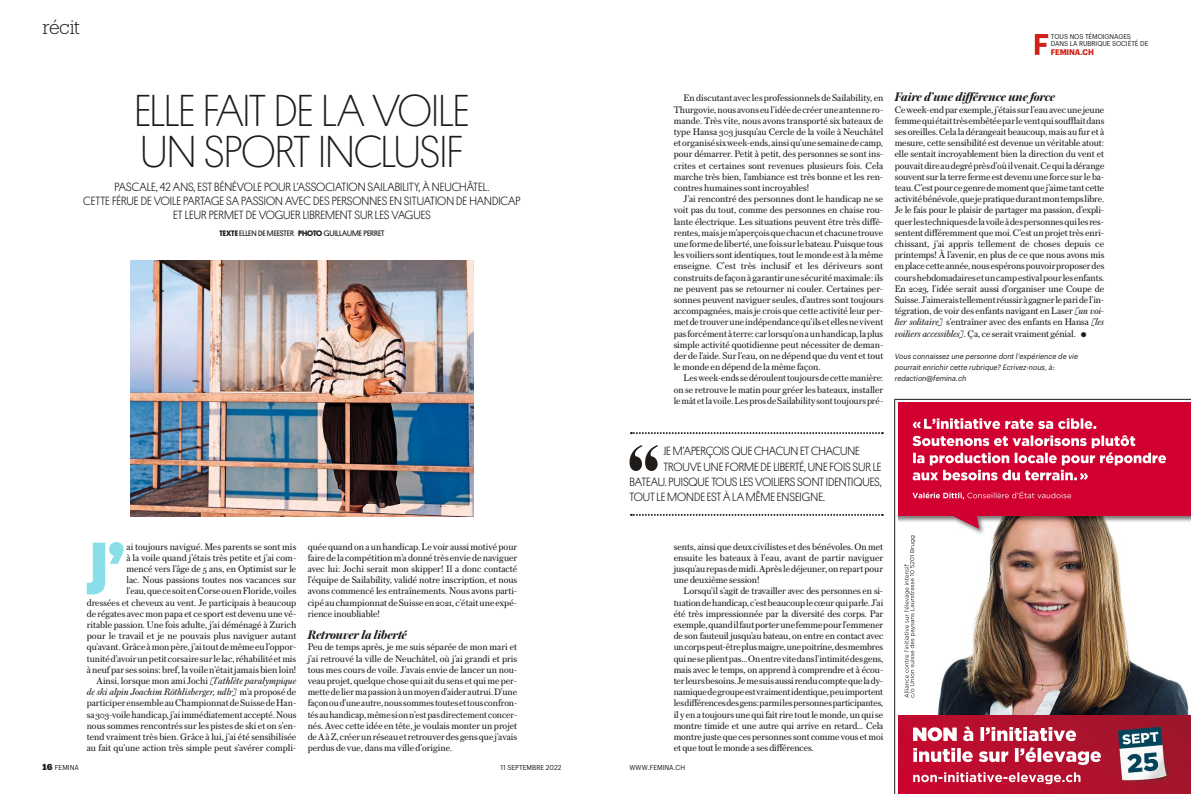
<style>
.page{position:relative;width:1191px;height:794px;background:#fff}
.page>*{position:absolute;margin:0;border:0;box-sizing:border-box;transform-origin:0 0}
.t1{font:74.7px "Platform Bold OV BVDWGF";color:#8adee8}
.t2{font:45px/41px "Platform Extra Light OV BVDWGD";letter-spacing:-.015em;color:#1f1c1a}
.t3{font:19px "Produkt Light OV BVDWGA";letter-spacing:-.025em;color:#1f1c1a}
.t4{font:13px "Austin Bold Italic OV BVDWGK";letter-spacing:-.01em;color:#1f1c1a}
.t5{font:12px/14px "Platform Light OV BVDWGE";color:#1f1c1a;text-align:center}
.t6{font:10px/11.2px "Austin Text OV BVDWGH";color:#1f1c1a;text-align:justify}
.t7{font:10px "Austin Text Italic OV BVDWGI";color:#1f1c1a}
.t8{font:8px "Platform OV BVDWGG";color:#1f1c1a}
.t9{font:8px "Graphik Narrow Bold OV BVDWGL";letter-spacing:-.01em;color:#d1211a}
.t10{font:7.5px/11.2px "Graphik Narrow Regular Italic OV BVDWGJ";color:#1f1c1a}
.t11{font:7px "Graphik Narrow Regular OV BVDWGB";color:#1f1c1a}
.t12{font:6.9px/7.4px "Graphik Narrow Regular OV BVDWGB";letter-spacing:-.01em;color:#1f1c1a}
.s1{font-family:"Platform Bold OV BVDWGF"}
.s2{font-family:"Austin Text Italic OV BVDWGI"}
.s3{font-family:"PI98 U OV BVDWGM"}
.s4{font-family:"Austin Text OV BVDWGH"}
.s5{font-family:"Produkt Black OV BVDWGC";font-size:8.5px}
</style>
<div class="page">
<img style="left:131px;top:261px;width:342px;height:255px">
<svg style="left:631px;top:432px;width:252px;height:2px"></svg>
<svg style="left:631px;top:514px;width:252px;height:2px"></svg>
<svg style="left:629px;top:445px;width:29px;height:26px"></svg>
<svg style="left:1034px;top:34px;width:14px;height:21px"></svg>
<hr style="left:894px;top:399px;width:297px;height:1px;background:#1f1c1a">
<hr style="left:894px;top:399px;width:1px;height:395px;background:#1f1c1a">
<img style="left:899px;top:516px;width:292px;height:199px">
<div style="left:899px;top:715px;width:292px;height:79px;background:linear-gradient(to right,#c80830,#9c182c)"></div>
<svg style="left:913px;top:747px;width:187px;height:18px"></svg>
<svg style="left:913px;top:726px;width:163px;height:15px"></svg>
<svg style="left:913px;top:772px;width:167px;height:12px"></svg>
<img style="left:1115px;top:723px;width:62px;height:71px">
<div style="left:899px;top:403px;width:292px;height:113px;background:#d10030"></div>
<svg style="left:951px;top:516px;width:28px;height:13px"></svg>
<svg style="left:912px;top:435px;width:254px;height:45px"></svg>
<svg style="left:912px;top:418px;width:184px;height:11px"></svg>
<svg style="left:912px;top:491px;width:159px;height:8px"></svg>
<svg style="left:904px;top:535px;width:11px;height:163px"></svg>
<h3 class="t3" style="left:43px;top:16px;width:39px">récit</h3>
<h2 class="t2" style="left:134px;top:90px;width:336px">ELLE FAIT DE LA VOILE<br>UN SPORT INCLUSIF</h2>
<p class="t5" style="left:83px;top:180px;width:439px">PASCALE, 42 ANS, EST BÉNÉVOLE POUR L’ASSOCIATION SAILABILITY, À NEUCHÂTEL.<br>CETTE FÉRUE DE VOILE PARTAGE SA PASSION AVEC DES PERSONNES EN SITUATION DE HANDICAP<br>ET LEUR PERMET DE VOGUER LIBREMENT SUR LES VAGUES</p>
<p class="t8" style="left:219px;top:228px;width:167px"><span class="s1">TEXTE</span> ELLEN DE MEESTER <span class="s1">PHOTO</span> GUILLAUME PERRET</p>
<p class="t6" style="left:673px;top:92px;width:211px;text-indent:10px">Endiscutant avec lesprofessionnelsdeSailability, en Thurgovie,nousavonseul’idéedecréeruneantennero&shy;mande. Très vite, nous avons transporté six bateaux de type Hansa 303 jusqu’au Cercle de la voile à Neuchâtel etorganisésixweek-ends,ainsiqu’unesemainedecamp, pour démarrer. Petit à petit, des personnes se sont ins&shy;crites et certaines sont revenues plusieurs fois. Cela marche très bien, l’ambiance est très bonne et les ren&shy;contres humainessontincroyables!</p>
<p class="t6" style="left:673px;top:193px;width:211px;text-indent:10px">J’ai rencontré des personnes dont le handicap ne se voit pas du tout, comme des personnes en chaise rou&shy;lante électrique. Les situations peuvent être très diffé&shy;rentes,maisjem’aperçoisquechacunetchacunetrouve uneformedeliberté,unefoissurlebateau.Puisquetous les voilierssontidentiques,toutlemonde est à lamême enseigne. C’est très inclusif et les dériveurs sont construitsde façonà garantirune sécuritémaximale:ils ne peuvent pas se retourner ni couler. Certaines per&shy;sonnes peuvent naviguer seules, d’autres sont toujours accompagnées,maisje crois que cette activité leur per&shy;metdetrouveruneindépendancequ’ilsetellesnevivent pasforcémentàterre:carlorsqu’onaunhandicap,laplus simple activité quotidienne peut nécessiter de deman&shy;der de l’aide. Surl’eau, on ne dépend que du vent ettout lemonde en dépend de lamême façon.</p>
<p class="t6" style="left:673px;top:372px;width:211px;text-indent:10px">Lesweek-endssedéroulenttoujoursdecettemanière: on se retrouve lematin pour gréerles bateaux, installer lemâtetlavoile.LesprosdeSailabilitysonttoujourspré-</p>
<p class="t12" style="left:1051px;top:33px;width:99px">TOUS NOS TÉMOIGNAGES<br>DANS LA RUBRIQUE SOCIÉTÉ DE</p>
<p class="t9" style="left:1051px;top:47px;width:45px">FEMINA.CH</p>
<h3 class="t4" style="left:894px;top:90px;width:162px">Faire d’une différence une force</h3>
<p class="t6" style="left:894px;top:103px;width:211px">Ceweek-endparexemple,j’étaissurl’eauavecunejeune femmequiétaittrèsembêtéeparleventquisoufflaitdans ses oreilles.Cela la dérangeait beaucoup,mais au fur et à mesure, cette sensibilité est devenue un véritable atout: elle sentait incroyablement bien la direction du vent et pouvaitdireaudegréprèsd’oùilvenait.Cequiladérange souventsurla terre ferme estdevenuune force surleba&shy;teau.C’estpourcegenredemomentquej’aimetantcette activitébénévole,quejepratiquedurantmontempslibre.<br>Je le fais pour le plaisir de partager ma passion, d’expli&shy;querlestechniquesdelavoileàdespersonnesquilesres&shy;sentent différemment quemoi.C’est un projettrès enri&shy;chissant, j’ai appris tellement de choses depuis ce printemps! À l’avenir, en plus de ce que nous avons mis enplacecetteannée,nousespéronspouvoirproposerdes courshebdomadairesetuncampestivalpourlesenfants.<br>En 2023, l’idée serait aussi d’organiser une Coupe de Suisse.J’aimeraistellementréussiràgagnerleparidel’in&shy;tégration, de voir des enfants navigant en Laser <span class="s2">[un voi&shy;lier solitaire]</span> s’entraîner avec des enfants en Hansa <span class="s2">[les voiliers accessibles]</span>.Ça, ce serait vraiment génial. <span class="s3">x</span></p>
<p class="t10" style="left:894px;top:351px;width:185px">Vous connaissez une personne dont l’expérience de vie pourrait enrichir cette rubrique? Ecrivez-nous, à: redaction@femina.ch</p>
<h1 class="t1" style="left:85px;top:525px;width:41px">J’</h1>
<p class="t6" style="left:87px;top:540px;width:211px;text-align:right">ai toujours navigué. Mes parents se sont mis<br>à la voile quand j’étais très petite et j’ai com-<br>mencé vers l’âge de 5 ans, en Optimist sur le<br>lac. Nous passions toutes nos vacances sur l’eau,quecesoitenCorseouenFloride,voiles<br>dressées et cheveux au vent. Je participais à beaucoup de régates avecmon papa et ce sport est devenu une vé&shy;ritable passion. Une fois adulte, j’ai déménagé à Zurich pour le travail et je ne pouvais plus naviguer autant qu’avant.Grâceàmonpère,j’aitoutdemêmeeul’oppor&shy;tunitéd’avoirunpetitcorsairesurlelac,réhabilitéetmis àneuf parsessoins: bref,la voilen’étaitjamais bienloin!<br>Ainsi, lorsque mon ami Jochi <span class="s2">[l’athlète paralympique</span></p>
<p class="t7" style="left:87px;top:686px;width:211px">de ski alpin Joachim Röthlisberger, ndlr] <span class="s4">m’a proposé de</span></p>
<p class="t6" style="left:87px;top:697px;width:211px">participerensembleauChampionnatdeSuissedeHan&shy;sa303 -voilehandicap,j’aiimmédiatementaccepté.Nous noussommesrencontréssurles pistes de ski et on s’en&shy;tend vraiment très bien. Grâce à lui, j’ai été sensibilisée au fait qu’une action très simple peut s’avérer compli-</p>
<p class="t6" style="left:308px;top:540px;width:211px">quée quand on a un handicap.Le voir aussimotivé pour faire de la compétitionm’a donné très envie denaviguer avec lui: Jochi serait mon skipper! Il a donc contacté l’équipe de Sailability, validé notre inscription, et nous avons commencé les entraînements. Nous avons parti&shy;cipé auchampionnatdeSuisse en2021, c’étaitune expé&shy;rience inoubliable!</p>
<h3 class="t4" style="left:308px;top:627px;width:101px">Retrouver la liberté</h3>
<p class="t6" style="left:308px;top:641px;width:211px">Peu de temps après, je me suis séparée de mon mari et j’ai retrouvé la ville de Neuchâtel, où j’ai grandi et pris tous mes cours de voile. J’avais envie de lancer un nou&shy;veauprojet,quelque chosequi aitdusens etquimeper&shy;mettedeliermapassionàunmoyend’aiderautrui.D’une façonoud’uneautre,noussommestoutesettousconfron&shy;tésauhandicap,mêmesionn’estpasdirectementconcer&shy;nés. Avec cette idée en tête, je voulais monter un projet deAàZ,créerunréseauetretrouverdesgensquej’avais perdus de vue, dansma ville d’origine.</p>
<p class="t5" style="left:663px;top:444px;width:198px">JE M’APERÇOISQUECHACUNETCHACUNE</p>
<p class="t5" style="left:663px;top:459px;width:220px">TROUVEUNEFORME DELIBERTÉ,UNEFOIS SUR LE</p>
<p class="t5" style="left:629px;top:475px;width:254px">BATEAU. PUISQUE TOUS LESVOILIERS SONT IDENTIQUES,</p>
<p class="t5" style="left:629px;top:490px;width:197px">TOUT LE MONDEESTÀLA MÊMEENSEIGNE.</p>
<p class="t6" style="left:673px;top:540px;width:211px">sents, ainsi que deux civilistes et des bénévoles. Onmet ensuite les bateaux à l’eau, avant de partir naviguer jusqu’aurepasdemidi.Aprèsledéjeuner,onrepartpour une deuxième session!</p>
<p class="t6" style="left:673px;top:585px;width:211px;text-indent:10px">Lorsqu’il s’agit de travailler avec des personnes en si&shy;tuationdehandicap,c’estbeaucouplecœurquiparle. J’ai été très impressionnée par la diversité des corps. Par exemple,quandilfautporterunefemmepourl’emmener de son fauteuil jusqu’au bateau, on entre en contact avec uncorpspeut-êtreplusmaigre,unepoitrine,desmembres quineseplientpas…Onentrevitedansl’intimitédesgens, mais avec le temps, on apprend à comprendre et à écou&shy;terleursbesoins.Jemesuisaussirenducomptequelady&shy;namiquedegroupeestvraimentidentique,peuimportent lesdifférencesdesgens:parmilespersonnesparticipantes, il y en a toujours une quifaitrire toutlemonde, un quise montre timide et une autre qui arrive en retard… Cela montre juste que ces personnessont comme vous etmoi et que toutlemonde a ses différences.</p>
<p class="t11" style="left:43px;top:763px;width:38px"><span class="s5">16</span> FEMINA</p>
<p class="t11" style="left:500px;top:763px;width:63px">11 SEPTEMBRE 2022</p>
<p class="t11" style="left:629px;top:763px;width:57px">WWW.FEMINA.CH</p>
</div>
